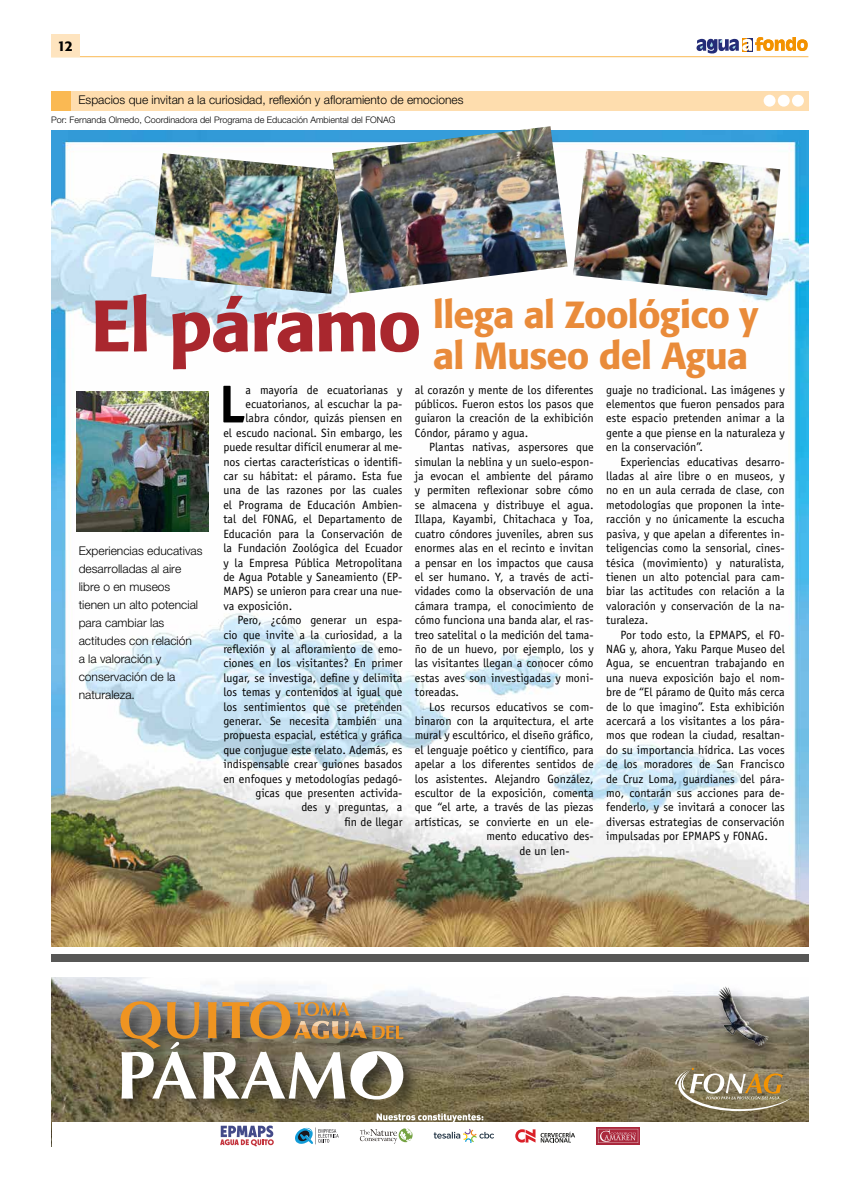
<style>
.page{position:relative;width:851px;height:1191px;background:#fff}
.page>*{position:absolute;margin:0;border:0;box-sizing:border-box;transform-origin:0 0}
.t1{font:700 53.5px "Officina Sans";color:#000}
.t2{font:500 37.4px/40.7px "Formata";letter-spacing:-.02em;color:#e98b3a;text-align:right}
.t3{font:500 14px "Formata";color:#000}
.t4{font:12px/14.4px "Officina Sans Std";color:#000;text-align:justify}
.t5{font:300 12px/18px "Helvetica Neue";color:#000}
.t6{font:300 9px "Helvetica Neue";color:#000}
</style>
<div class="page">
<hr style="left:51px;top:56px;width:757px;height:1px;background:#fab953">
<svg style="left:696px;top:37px;width:111px;height:17px"></svg>
<div style="left:51px;top:34px;width:28px;height:23px;background:#fee4bf"></div>
<img style="left:51px;top:130px;width:757px;height:817px">
<div style="left:51px;top:91px;width:757px;height:20px;background:#feddae"></div>
<div style="left:51px;top:91px;width:20px;height:20px;background:#fab953"></div>
<div style="left:763px;top:95px;width:12px;height:12px;background:#fff;border-radius:50%"></div>
<div style="left:777px;top:95px;width:12px;height:12px;background:#fff;border-radius:50%"></div>
<div style="left:791px;top:95px;width:12px;height:12px;background:#fff;border-radius:50%"></div>
<img style="left:52px;top:977px;width:756px;height:145px">
<svg style="left:674px;top:1067px;width:117px;height:44px;background:#9c8e6d"></svg>
<img style="left:703px;top:980px;width:87px;height:90px">
<img style="left:713px;top:987px;width:55px;height:58px">
<svg style="left:426px;top:1113px;width:57px;height:9px"></svg>
<div style="left:596px;top:1127px;width:43px;height:17px;background:#b13a4c"></div>
<svg style="left:598px;top:1129px;width:40px;height:14px"></svg>
<svg style="left:515px;top:1129px;width:60px;height:13px"></svg>
<svg style="left:360px;top:1128px;width:52px;height:15px"></svg>
<svg style="left:433px;top:1128px;width:61px;height:15px"></svg>
<svg style="left:295px;top:1127px;width:43px;height:17px"></svg>
<svg style="left:220px;top:1125px;width:54px;height:21px"></svg>
<img style="left:112px;top:992px;width:314px;height:130px">
<svg style="left:120px;top:1001px;width:283px;height:98px"></svg>
<div style="left:51px;top:954px;width:757px;height:7px;background:#575756"></div>
<img style="left:77px;top:391px;width:131px;height:141px">
<img style="left:573px;top:149px;width:207px;height:146px">
<img style="left:151px;top:153px;width:192px;height:141px">
<img style="left:332px;top:126px;width:235px;height:167px">
<p class="t3" style="left:57px;top:38px;width:17px">12</p>
<p class="t5" style="left:78px;top:90px;width:386px">Espacios que invitan a la curiosidad, reflexión y afloramiento de emociones</p>
<p class="t6" style="left:51px;top:112px;width:346px">Por: Fernanda Olmedo, Coordinadora del Programa de Educación Ambiental del FONAG</p>
<h2 class="t2" style="left:91px;top:294px;width:669px">llega al Zoológico y<br><sup>El</sup> <sup>páramo</sup> al Museo del Agua</h2>
<p class="t5" style="left:79px;top:541px;width:125px">Experiencias educativas desarrolladas al aire libre o en museos tienen un alto potencial para cambiar las actitudes con relación<br>a la valoración y conservación de la naturaleza.</p>
<h1 class="t1" style="left:219px;top:371px;width:28px">L</h1>
<p class="t4" style="left:245px;top:382px;width:158px">a mayoría de ecuatorianas y</p>
<p class="t4" style="left:245px;top:397px;width:158px">ecuatorianos, al escuchar la pa-</p>
<p class="t4" style="left:245px;top:411px;width:158px">labra cóndor, quizás piensen en</p>
<p class="t4" style="left:223px;top:425px;width:181px">el escudo nacional. Sin embargo, les</p>
<p class="t4" style="left:223px;top:440px;width:181px">puede resultar difícil enumerar al me-</p>
<p class="t4" style="left:223px;top:454px;width:181px">nos ciertas características o identifi-</p>
<p class="t4" style="left:223px;top:469px;width:181px">car su hábitat: el páramo. Esta fue</p>
<p class="t4" style="left:223px;top:483px;width:180px">una de las razones por las cuales</p>
<p class="t4" style="left:223px;top:497px;width:180px">el Programa de Educación Ambien-</p>
<p class="t4" style="left:223px;top:512px;width:181px">tal del FONAG, el Departamento de</p>
<p class="t4" style="left:223px;top:526px;width:181px">Educación para la Conservación de</p>
<p class="t4" style="left:223px;top:541px;width:180px">la Fundación Zoológica del Ecuador</p>
<p class="t4" style="left:223px;top:555px;width:180px">y la Empresa Pública Metropolitana</p>
<p class="t4" style="left:223px;top:569px;width:181px">de Agua Potable y Saneamiento (EP-</p>
<p class="t4" style="left:223px;top:584px;width:180px">MAPS) se unieron para crear una nue-</p>
<p class="t4" style="left:223px;top:598px;width:70px">va exposición.</p>
<p class="t4" style="left:237px;top:613px;width:166px">Pero, ¿cómo generar un espa-</p>
<p class="t4" style="left:223px;top:627px;width:181px">cio que invite a la curiosidad, a la</p>
<p class="t4" style="left:223px;top:641px;width:181px">reflexión y al afloramiento de emo-</p>
<p class="t4" style="left:223px;top:656px;width:180px">ciones en los visitantes? En primer</p>
<p class="t4" style="left:223px;top:670px;width:181px">lugar, se investiga, define y delimita</p>
<p class="t4" style="left:223px;top:685px;width:180px">los temas y contenidos al igual que</p>
<p class="t4" style="left:223px;top:699px;width:181px">los sentimientos que se pretenden</p>
<p class="t4" style="left:223px;top:713px;width:180px">generar. Se necesita también una</p>
<p class="t4" style="left:223px;top:728px;width:181px">propuesta espacial, estética y gráfica</p>
<p class="t4" style="left:223px;top:742px;width:180px">que conjugue este relato. Además, es</p>
<p class="t4" style="left:223px;top:757px;width:181px">indispensable crear guiones basados</p>
<p class="t4" style="left:223px;top:771px;width:180px">en enfoques y metodologías pedagó-</p>
<p class="t4" style="left:255px;top:785px;width:149px">gicas que presenten activida-</p>
<p class="t4" style="left:301px;top:800px;width:102px">des y preguntas, a</p>
<p class="t4" style="left:344px;top:814px;width:60px">fin de llegar</p>
<p class="t4" style="left:415px;top:382px;width:180px">al corazón y mente de los diferentes públicos. Fueron estos los pasos que guiaron la creación de la exhibición Cóndor, páramo y agua.</p>
<p class="t4" style="left:415px;top:440px;width:180px;text-indent:14px">Plantas nativas, aspersores que simulan la neblina y un suelo-espon&shy;ja evocan el ambiente del páramo y permiten reflexionar sobre cómo se almacena y distribuye el agua.<br>Illapa, Kayambi, Chitachaca y Toa, cuatro cóndores juveniles, abren sus enormes alas en el recinto e invitan a pensar en los impactos que causa el ser humano. Y, a través de acti&shy;vidades como la observación de una cámara trampa, el conocimiento de cómo funciona una banda alar, el ras&shy;treo satelital o la medición del tama&shy;ño de un huevo, por ejemplo, los y las visitantes llegan a conocer cómo estas aves son investigadas y moni&shy;toreadas.</p>
<p class="t4" style="left:429px;top:699px;width:166px">Los recursos educativos se com-</p>
<p class="t4" style="left:415px;top:713px;width:180px">binaron con la arquitectura, el arte</p>
<p class="t4" style="left:415px;top:728px;width:180px">mural y escultórico, el diseño gráfico,</p>
<p class="t4" style="left:415px;top:742px;width:180px">el lenguaje poético y científico, para</p>
<p class="t4" style="left:415px;top:757px;width:180px">apelar a los diferentes sentidos de</p>
<p class="t4" style="left:415px;top:771px;width:180px">los asistentes. Alejandro González,</p>
<p class="t4" style="left:415px;top:785px;width:180px">escultor de la exposición, comenta</p>
<p class="t4" style="left:415px;top:800px;width:180px">que “el arte, a través de las piezas</p>
<p class="t4" style="left:415px;top:814px;width:180px">artísticas, se convierte en un ele-</p>
<p class="t4" style="left:486px;top:829px;width:108px">mento educativo des-</p>
<p class="t4" style="left:519px;top:843px;width:52px">de un len-</p>
<p class="t4" style="left:606px;top:382px;width:180px">guaje no tradicional. Las imágenes y elementos que fueron pensados para este espacio pretenden animar a la gente a que piense en la naturaleza y en la conservación”.</p>
<p class="t4" style="left:606px;top:454px;width:180px;text-indent:14px">Experiencias educativas desarro&shy;lladas al aire libre o en museos, y no en un aula cerrada de clase, con metodologías que proponen la inte&shy;racción y no únicamente la escucha pasiva, y que apelan a diferentes in&shy;teligencias como la sensorial, cines&shy;tésica (movimiento) y naturalista, tienen un alto potencial para cam&shy;biar las actitudes con relación a la valoración y conservación de la na&shy;turaleza.</p>
<p class="t4" style="left:606px;top:627px;width:180px;text-indent:14px">Por todo esto, la EPMAPS, el FO-NAG y, ahora, Yaku Parque Museo del Agua, se encuentran trabajando en una nueva exposición bajo el nom&shy;bre de “El páramo de Quito más cerca de lo que imagino”. Esta exhibición acercará a los visitantes a los pára&shy;mos que rodean la ciudad, resaltan&shy;do su importancia hídrica. Las voces de los moradores de San Francisco de Cruz Loma, guardianes del pára&shy;mo, contarán sus acciones para de&shy;fenderlo, y se invitará a conocer las diversas estrategias de conservación impulsadas por EPMAPS y FONAG.</p>
</div>
